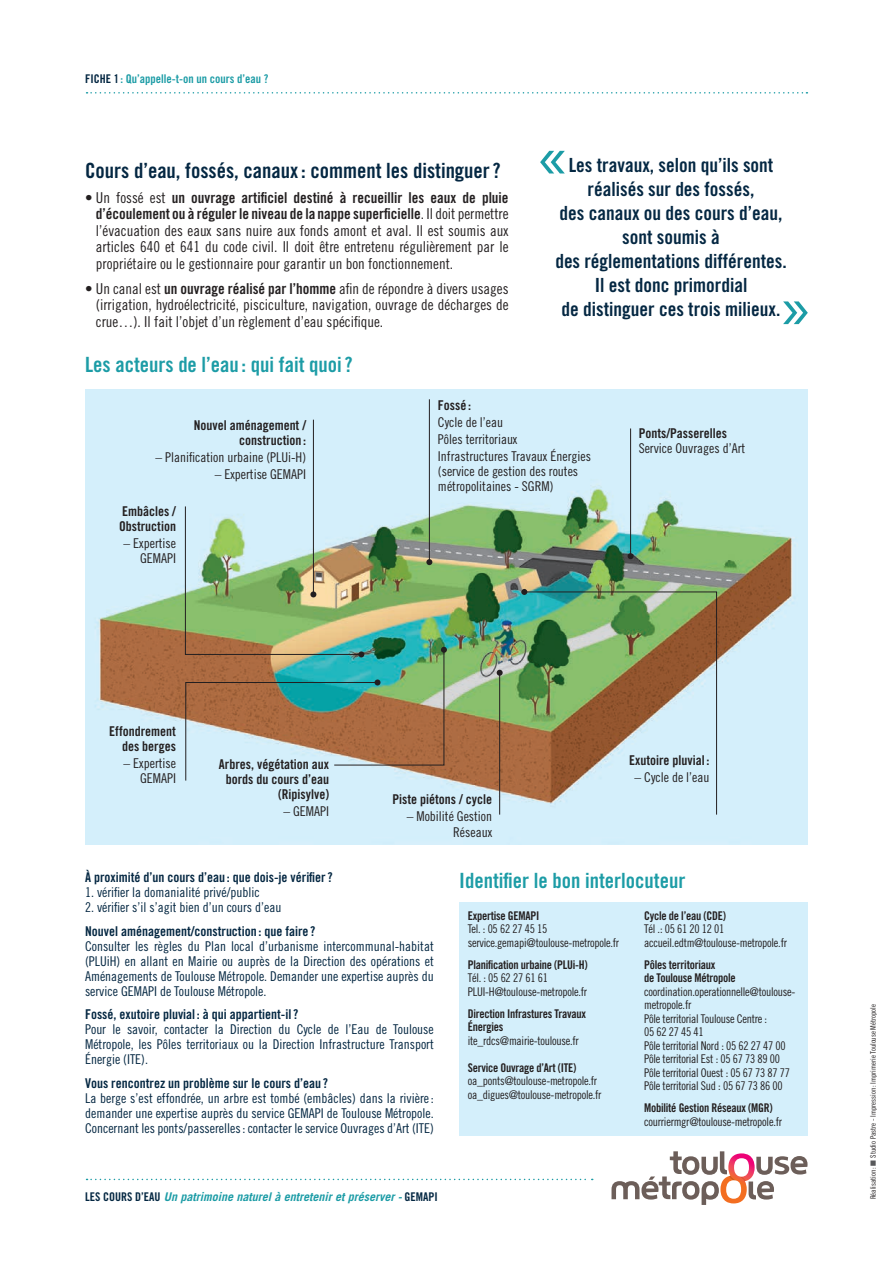
<style>
.page{position:relative;width:893px;height:1263px;background:#fff}
.page>*{position:absolute;margin:0;border:0;box-sizing:border-box;transform-origin:0 0}
.t1{font:73.5px "Trade Gothic Cond Eighteen";color:#1c9ca6}
.t2{font:21px "Trade Gothic Bold Cond Twenty";color:#1c9ca6}
.t3{font:21px "Trade Gothic Bold Cond Twenty";color:#042742}
.t4{font:19.5px/24px "Trade Gothic Bold Cond Twenty";color:#042742;text-align:center}
.t5{font:15px/16.5px "Trade Gothic Cond Eighteen";color:#231f20;text-align:justify}
.t6{font:15px/16.5px "Trade Gothic Bold Cond Twenty";color:#231f20;text-align:right}
.t7{font:13.5px/15px "Trade Gothic Cond Eighteen";color:#042742;text-align:justify}
.t8{font:13.5px/15px "Trade Gothic Cond Eighteen";color:#231f20;text-align:right}
.t9{font:13.5px/15px "Trade Gothic Bold Cond Twenty";color:#231f20;text-align:right}
.t10{font:13.5px "Trade Gothic Bold Cond Twenty";color:#042742}
.t11{font:12px/13.5px "Trade Gothic Cond Eighteen";letter-spacing:-.02em;color:#231f20}
.t12{font:12px/13.5px "Trade Gothic Bold Cond Twenty";letter-spacing:-.02em;color:#231f20}
.t13{font:italic 700 12px "Trade Gothic";color:#1c9ca6}
.t14{font:12px "Trade Gothic Bold Cond Twenty";color:#1c9ca6}
.t15{font:7.5px "Trade Gothic Cond Eighteen";color:#231f20}
.s1{color:#042742}
.s2{font-family:"Trade Gothic Cond Eighteen"}
.s3{font-family:"Trade Gothic Bold Cond Twenty"}
.s4{font-family:"Trade Gothic Bold Cond Twenty";font-weight:400;font-style:normal;color:#042742}
.s5{color:#57585a}
</style>
<div class="page">
<svg style="left:87px;top:92px;width:720px;height:2px"></svg>
<svg style="left:87px;top:1179px;width:506px;height:1px"></svg>
<img style="left:85px;top:389px;width:723px;height:456px">
<svg style="left:521px;top:589px;width:196px;height:226px;background:#9ba686"></svg>
<hr style="left:429px;top:399px;width:1px;height:163px;background:#231f20">
<hr style="left:630px;top:428px;width:1px;height:128px;background:#231f20">
<svg style="left:628px;top:553px;width:6px;height:6px"></svg>
<hr style="left:313px;top:420px;width:1px;height:174px;background:#231f20">
<hr style="left:499px;top:673px;width:1px;height:142px;background:#231f20">
<svg style="left:497px;top:670px;width:6px;height:6px"></svg>
<img style="left:185px;top:506px;width:262px;height:275px">
<svg style="left:611px;top:1151px;width:196px;height:54px"></svg>
<div style="left:459px;top:902px;width:349px;height:233px;background:#d4effb"></div>
<p class="t14" style="left:85px;top:72px;width:185px"><span class="s1">FICHE 1</span> : Qu’appelle-t-on un cours d’eau ?</p>
<h2 class="t3" style="left:85px;top:157px;width:417px">Cours d’eau, fossés, canaux: comment les distinguer?</h2>
<p class="t6" style="left:85px;top:189px;width:425px"><span class="s2">• Un fossé est</span> un ouvrage artificiel destiné à recueillir les eaux de pluie d’écoulement ou à réguler le niveau de la nappe superficielle<span class="s2">. Il doit permettre</span></p>
<p class="t5" style="left:96px;top:222px;width:414px">l’évacuation des eaux sans nuire aux fonds amont et aval. Il est soumis aux articles 640 et 641 du code civil. Il doit être entretenu régulièrement par le propriétaire ou le gestionnaire pour garantir un bon fonctionnement.</p>
<p class="t5" style="left:96px;top:280px;width:414px;text-indent:-11px">• Un canal est <span class="s3">un ouvrage réalisé par l’homme</span> afin de répondre à divers usages (irrigation, hydroélectricité, pisciculture, navigation, ouvrage de décharges de crue…). Il fait l’objet d’un règlement d’eau spécifique.</p>
<h2 class="t2" style="left:85px;top:352px;width:269px">Les acteurs de l’eau : qui fait quoi?</h2>
<h1 class="t1" style="left:534px;top:111px;width:38px">«</h1>
<h3 class="t4" style="left:555px;top:153px;width:233px">Les travaux, selon qu’ils sont réalisés sur des fossés,<br>des canaux ou des cours d’eau, sont soumis à<br>des réglementations différentes.<br>Il est donc primordial<br>de distinguer ces trois milieux.</h3>
<h1 class="t1" style="left:777px;top:262px;width:38px">»</h1>
<p class="t9" style="left:194px;top:417px;width:114px">Nouvel aménagement / construction :</p>
<p class="t8" style="left:155px;top:449px;width:152px">– Planification urbaine (PLUi-H)</p>
<p class="t8" style="left:215px;top:467px;width:93px">– Expertise GEMAPI</p>
<p class="t9" style="left:119px;top:503px;width:58px;text-align:left">Embâcles /<br>Obstruction</p>
<p class="t8" style="left:124px;top:536px;width:54px">– Expertise<br>GEMAPI</p>
<p class="t9" style="left:438px;top:397px;width:35px">Fossé :</p>
<p class="t8" style="left:438px;top:413px;width:154px;line-height:17.1px;text-align:left">Cycle de l’eau<br>Pôles territoriaux<br>Infrastructures Travaux Énergies</p>
<p class="t8" style="left:438px;top:464px;width:142px;text-align:left">(service de gestion des routes métropolitaines - SGRM)</p>
<p class="t9" style="left:639px;top:425px;width:90px">Ponts/Passerelles</p>
<p class="t8" style="left:639px;top:440px;width:108px">Service Ouvrages d’Art</p>
<p class="t9" style="left:109px;top:723px;width:68px">Effondrement des berges</p>
<p class="t8" style="left:124px;top:755px;width:54px">– Expertise<br>GEMAPI</p>
<p class="t9" style="left:219px;top:756px;width:112px">Arbres, végétation aux bords du cours d’eau (Ripisylve)</p>
<p class="t8" style="left:283px;top:803px;width:47px">– GEMAPI</p>
<p class="t9" style="left:392px;top:792px;width:101px">Piste piétons / cycle</p>
<p class="t8" style="left:407px;top:809px;width:87px">– Mobilité Gestion<br>Réseaux</p>
<p class="t9" style="left:629px;top:752px;width:82px">Exutoire pluvial :</p>
<p class="t8" style="left:634px;top:770px;width:76px">– Cycle de l’eau</p>
<p class="t10" style="left:85px;top:869px;width:249px">À proximité d’un cours d’eau : que dois-je vérifier?</p>
<p class="t7" style="left:85px;top:885px;width:176px">1. vérifier la domanialité privé/public</p>
<p class="t7" style="left:85px;top:900px;width:198px">2. vérifier s’il s’agit bien d’un cours d’eau</p>
<p class="t10" style="left:85px;top:922px;width:232px">Nouvel aménagement/construction : que faire ?</p>
<p class="t7" style="left:85px;top:938px;width:350px">Consulter les règles du Plan local d’urbanisme intercommunal-habitat (PLUiH) en allant en Mairie ou auprès de la Direction des opérations et Aménagements de Toulouse Métropole. Demander une expertise auprès du service GEMAPI de Toulouse Métropole.</p>
<p class="t10" style="left:85px;top:1006px;width:215px">Fossé, exutoire pluvial : à qui appartient-il?</p>
<p class="t7" style="left:85px;top:1022px;width:350px">Pour le savoir, contacter la Direction du Cycle de l’Eau de Toulouse Métropole, les Pôles territoriaux ou la Direction Infrastructure Transport Énergie (ITE).</p>
<p class="t10" style="left:85px;top:1074px;width:244px">Vous rencontrez un problème sur le cours d’eau ?</p>
<p class="t7" style="left:85px;top:1090px;width:350px">La berge s’est effondrée, un arbre est tombé (embâcles) dans la rivière: demander une expertise auprès du service GEMAPI de Toulouse Métropole.<br>Concernant les ponts/passerelles: contacter le service Ouvrages d’Art (ITE)</p>
<p class="t13" style="left:85px;top:1189px;width:354px"><span class="s4">LES COURS D’EAU</span> Un patrimoine naturel à entretenir et préserver - <span class="s4">GEMAPI</span></p>
<h2 class="t2" style="left:459px;top:867px;width:228px">Identifier le bon interlocuteur</h2>
<p class="t12" style="left:468px;top:908px;width:73px">Expertise GEMAPI</p>
<p class="t11" style="left:468px;top:922px;width:153px">Tel. : 05 62 27 45 15 service.gemapi@toulouse-metropole.fr</p>
<p class="t12" style="left:468px;top:957px;width:122px">Planification urbaine (PLUi-H)</p>
<p class="t11" style="left:468px;top:971px;width:121px">Tél. : 05 62 27 61 61<br>PLUI-H@toulouse-metropole.fr</p>
<p class="t12" style="left:468px;top:1006px;width:120px">Direction Infrastures Travaux<br>Énergies</p>
<p class="t11" style="left:468px;top:1033px;width:113px">ite_rdcs@mairie-toulouse.fr</p>
<p class="t12" style="left:468px;top:1060px;width:110px">Service Ouvrage d’Art (ITE)</p>
<p class="t11" style="left:468px;top:1074px;width:135px">oa_ponts@toulouse-metropole.fr oa_digues@toulouse-metropole.fr</p>
<p class="t12" style="left:644px;top:908px;width:83px">Cycle de l’eau (CDE)</p>
<p class="t11" style="left:644px;top:922px;width:144px">Tél .: 05 61 20 12 01 accueil.edtm@toulouse-metropole.fr</p>
<p class="t12" style="left:644px;top:957px;width:93px">Pôles territoriaux<br>de Toulouse Métropole</p>
<p class="t11" style="left:644px;top:984px;width:153px">coordination.operationnelle@toulouse&shy;metropole.fr<br>Pôle territorial Toulouse Centre :<br>05 62 27 45 41<br>Pôle territorial Nord : 05 62 27 47 00<br>Pôle territorial Est : 05 67 73 89 00<br>Pôle territorial Ouest : 05 67 73 87 77<br>Pôle territorial Sud : 05 67 73 86 00</p>
<p class="t12" style="left:644px;top:1101px;width:130px">Mobilité Gestion Réseaux (MGR)</p>
<p class="t11" style="left:644px;top:1114px;width:139px">courriermgr@toulouse-metropole.fr</p>
<p class="t15" style="left:869px;top:1199px;width:197px;rotate:-90deg">Réalisation : <span class="s5">■</span> Studio Pastre - Impression : Imprimerie Toulouse Métropole</p>
</div>
